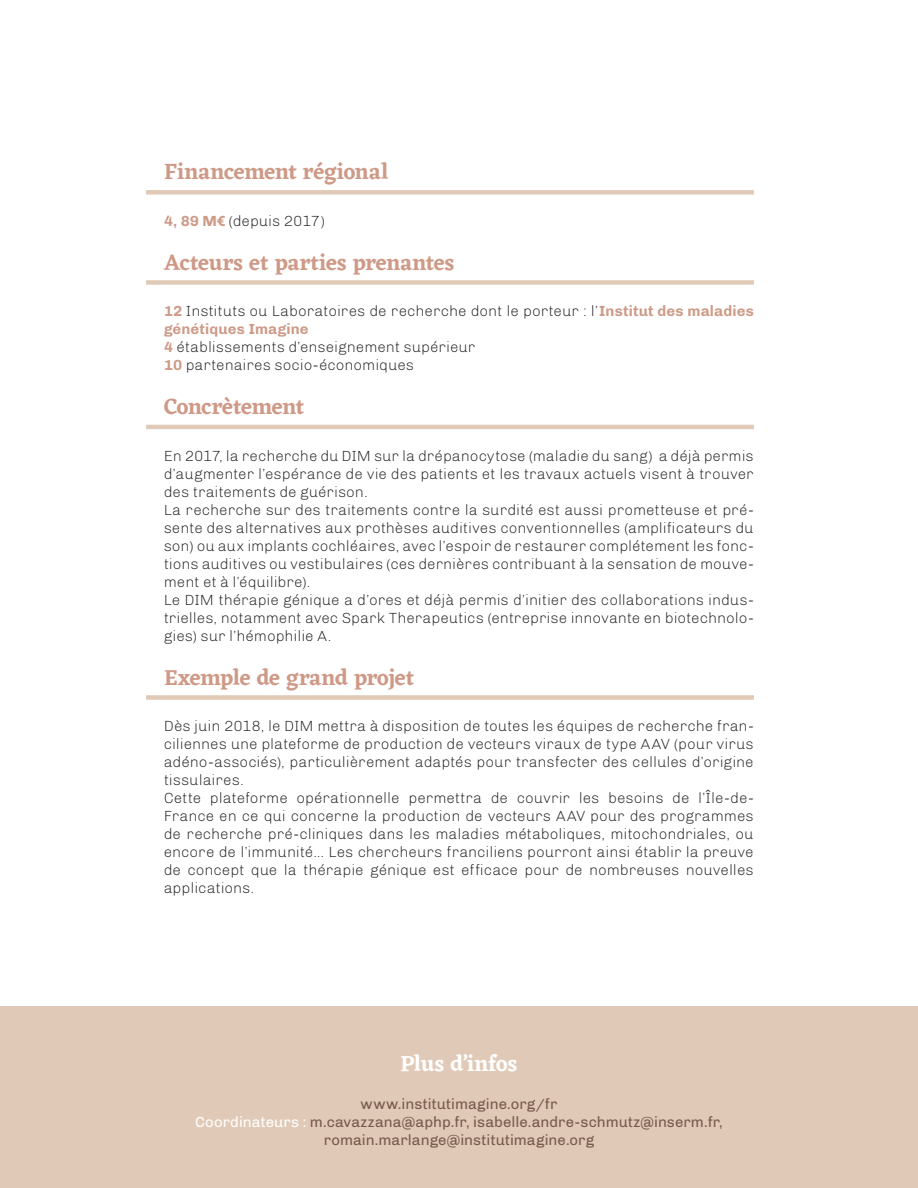
<style>
.page{position:relative;width:918px;height:1188px;background:#fff}
.page>*{position:absolute;margin:0;border:0;box-sizing:border-box;transform-origin:0 0}
.t1{font:600 22.5px "Eczar";letter-spacing:-.015em;color:#ce9a87}
.t2{font:600 22.5px "Eczar";letter-spacing:-.01em;color:#fff}
.t3{font:300 15px/18px "Chivo";letter-spacing:.005em;color:#231f20}
.t4{font:15px/18px "Chivo";letter-spacing:.005em;color:#78594e;text-align:center}
.s1{font-weight:700;color:#ce9a87}
.s2{color:#fff}
</style>
<div class="page">
<div style="left:0;top:1006px;width:918px;height:182px;background:#e0c9b6"></div>
<div style="left:146px;top:190px;width:608px;height:5px;background:#e0c9b6"></div>
<div style="left:146px;top:695px;width:608px;height:5px;background:#e0c9b6"></div>
<hr style="left:146px;top:425px;width:608px;height:4px;background:#e0c9b6">
<div style="left:146px;top:280px;width:608px;height:5px;background:#e0c9b6"></div>
<h1 class="t1" style="left:164px;top:158px;width:226px">Financement régional</h1>
<p class="t3" style="left:164px;top:212px;width:162px"><span class="s1">4, 89 M€</span> (depuis 2017)</p>
<h1 class="t1" style="left:164px;top:249px;width:292px">Acteurs et parties prenantes</h1>
<p class="t3" style="left:164px;top:302px;width:591px"><span class="s1">12</span> Instituts ou Laboratoires de recherche dont le porteur : l’<span class="s1">Institut des maladies génétiques Imagine<br>4</span> établissements d’enseignement supérieur<br><span class="s1">10</span> partenaires socio-économiques</p>
<h1 class="t1" style="left:164px;top:393px;width:142px">Concrètement</h1>
<p class="t3" style="left:164px;top:447px;width:591px">En 2017, la recherche du DIM sur la drépanocytose (maladie du sang) a déjà permis d’augmenter l’espérance de vie des patients et les travaux actuels visent à trouver des traitements de guérison.<br>La recherche sur des traitements contre la surdité est aussi prometteuse et pré&shy;sente des alternatives aux prothèses auditives conventionnelles (amplificateurs du son) ou aux implants cochléaires, avec l’espoir de restaurer complétement les fonc&shy;tions auditives ou vestibulaires (ces dernières contribuant à la sensation de mouve&shy;ment et à l’équilibre).<br>Le DIM thérapie génique a d’ores et déjà permis d’initier des collaborations indus&shy;trielles, notamment avec Spark Therapeutics (entreprise innovante en biotechnolo&shy;gies) sur l’hémophilie A.</p>
<h1 class="t1" style="left:164px;top:664px;width:252px">Exemple de grand projet</h1>
<p class="t3" style="left:164px;top:717px;width:591px">Dès juin 2018, le DIM mettra à disposition de toutes les équipes de recherche fran&shy;ciliennes une plateforme de production de vecteurs viraux de type AAV (pour virus adéno-associés), particulièrement adaptés pour transfecter des cellules d’origine tissulaires.<br>Cette plateforme opérationnelle permettra de couvrir les besoins de l’Île-de-France en ce qui concerne la production de vecteurs AAV pour des programmes de recherche pré-cliniques dans les maladies métaboliques, mitochondriales, ou encore de l’immunité... Les chercheurs franciliens pourront ainsi établir la preuve de concept que la thérapie génique est efficace pour de nombreuses nouvelles applications.</p>
<h1 class="t2" style="left:401px;top:1051px;width:118px">Plus d’infos</h1>
<p class="t4" style="left:195px;top:1095px;width:529px">www.institutimagine.org/fr<br><span class="s2">Coordinateurs :</span> m.cavazzana@aphp.fr, isabelle.andre-schmutz@inserm.fr, romain.marlange@institutimagine.org</p>
</div>
